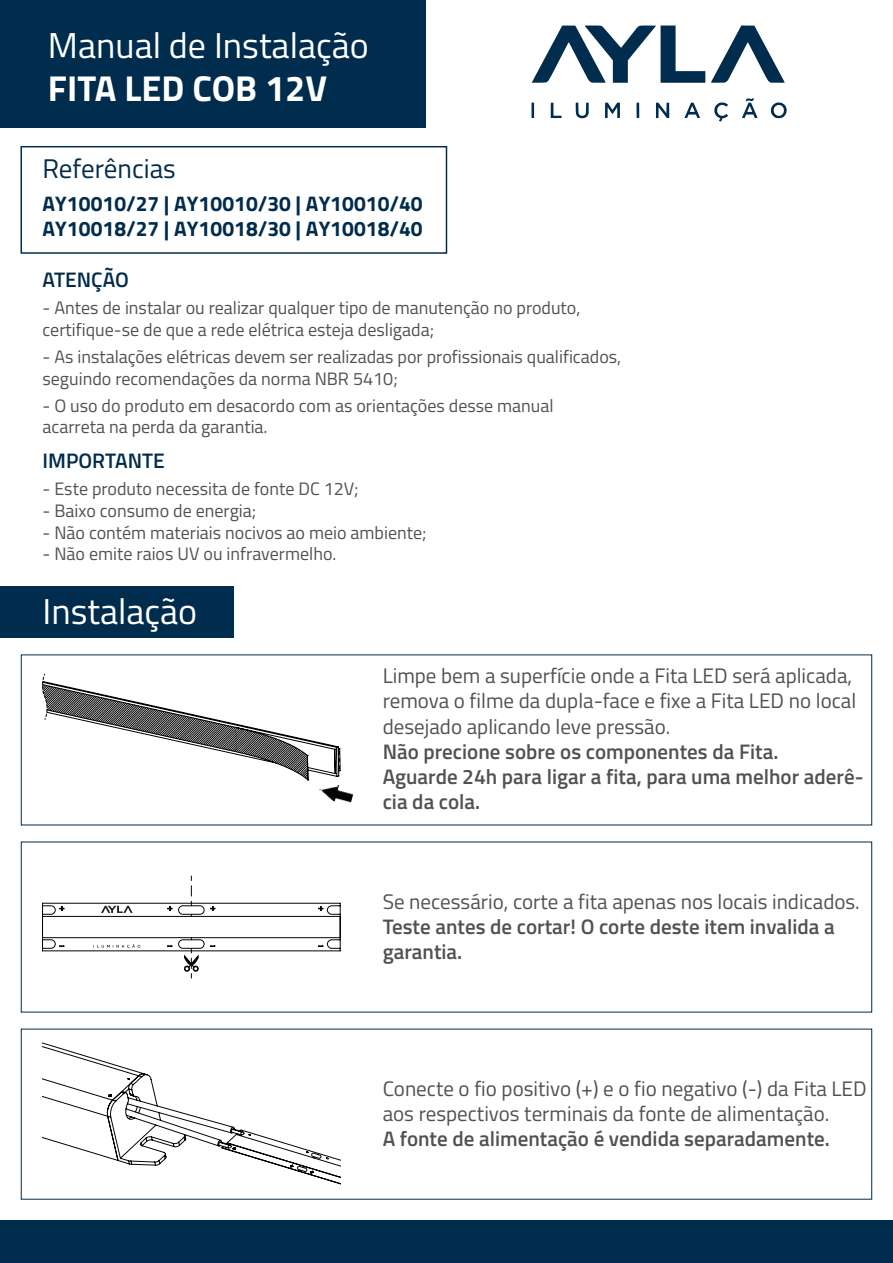
<style>
.page{position:relative;width:893px;height:1263px;background:#fff}
.page>*{position:absolute;margin:0;border:0;box-sizing:border-box;transform-origin:0 0}
.t1{font:36px "Titillium Web";color:#fff}
.t2{font:700 36px "Titillium Web";color:#fff}
.t3{font:27px "Titillium Web";color:#002c4d}
.t4{font:21px/25.2px "Titillium Web";color:#4f5253}
.t5{font:600 21px/25.2px "Titillium Web";color:#4f5253}
.t6{font:700 21px/25.2px "Titillium Web";color:#002c4d}
.t7{font:600 21px "Titillium Web";color:#002c4d}
.t8{font:18px/21.6px "Titillium Web";color:#4f5253}
</style>
<div class="page">
<div style="left:0;top:0;width:425px;height:128px;background:#002c4d"></div>
<div style="left:0;top:587px;width:234px;height:51px;background:#002c4d"></div>
<div style="left:0;top:1220px;width:893px;height:43px;background:#002c4d"></div>
<div style="left:21px;top:146px;width:426px;height:108px;border:2px solid #002c4d"></div>
<svg style="left:42px;top:674px;width:299px;height:106px"></svg>
<img style="left:319px;top:784px;width:35px;height:19px">
<svg style="left:43px;top:1042px;width:297px;height:143px"></svg>
<svg style="left:42px;top:886px;width:299px;height:92px"></svg>
<svg style="left:532px;top:25px;width:173px;height:58px"></svg>
<svg style="left:711px;top:26px;width:74px;height:57px"></svg>
<svg style="left:714px;top:102px;width:14px;height:20px"></svg>
<svg style="left:771px;top:102px;width:16px;height:16px"></svg>
<svg style="left:531px;top:103px;width:3px;height:15px"></svg>
<svg style="left:551px;top:103px;width:10px;height:15px"></svg>
<svg style="left:576px;top:103px;width:13px;height:15px"></svg>
<svg style="left:605px;top:103px;width:15px;height:15px"></svg>
<svg style="left:636px;top:103px;width:3px;height:15px"></svg>
<svg style="left:656px;top:103px;width:13px;height:15px"></svg>
<svg style="left:684px;top:103px;width:16px;height:15px"></svg>
<svg style="left:742px;top:98px;width:15px;height:20px"></svg>
<h1 class="t1" style="left:48px;top:19px;width:322px">Manual de Instalação</h1>
<h1 class="t2" style="left:48px;top:61px;width:281px">FITA LED COB 12V</h1>
<h2 class="t3" style="left:43px;top:149px;width:135px">Referências</h2>
<p class="t6" style="left:43px;top:190px;width:382px">AY10010/27 | AY10010/30 | AY10010/40<br>AY10018/27 | AY10018/30 | AY10018/40</p>
<p class="t7" style="left:43px;top:264px;width:88px">ATENÇÃO</p>
<p class="t8" style="left:43px;top:296px;width:539px">- Antes de instalar ou realizar qualquer tipo de manutenção no produto, certifique-se de que a rede elétrica esteja desligada;</p>
<p class="t8" style="left:43px;top:345px;width:580px">- As instalações elétricas devem ser realizadas por profissionais qualificados, seguindo recomendações da norma NBR 5410;</p>
<p class="t8" style="left:43px;top:393px;width:513px">- O uso do produto em desacordo com as orientações desse manual acarreta na perda da garantia.</p>
<p class="t7" style="left:43px;top:445px;width:124px">IMPORTANTE</p>
<p class="t8" style="left:43px;top:477px;width:318px">- Este produto necessita de fonte DC 12V;</p>
<p class="t8" style="left:43px;top:499px;width:215px">- Baixo consumo de energia;</p>
<p class="t8" style="left:43px;top:521px;width:386px">- Não contém materiais nocivos ao meio ambiente;</p>
<p class="t8" style="left:43px;top:542px;width:295px">- Não emite raios UV ou infravermelho.</p>
<h1 class="t1" style="left:43px;top:585px;width:156px">Instalação</h1>
<p class="t4" style="left:383px;top:662px;width:475px">Limpe bem a superfície onde a Fita LED será aplicada, remova o filme da dupla-face e fixe a Fita LED no local desejado aplicando leve pressão.</p>
<p class="t5" style="left:383px;top:738px;width:482px">Não precione sobre os componentes da Fita.<br>Aguarde 24h para ligar a fita, para uma melhor aderê&shy;cia da cola.</p>
<p class="t4" style="left:383px;top:888px;width:479px">Se necessário, corte a fita apenas nos locais indicados.</p>
<p class="t5" style="left:383px;top:913px;width:454px">Teste antes de cortar! O corte deste item invalida a garantia.</p>
<p class="t4" style="left:383px;top:1075px;width:485px">Conecte o fio positivo (+) e o fio negativo (-) da Fita LED aos respectivos terminais da fonte de alimentação.</p>
<p class="t5" style="left:383px;top:1125px;width:449px">A fonte de alimentação é vendida separadamente.</p>
</div>
